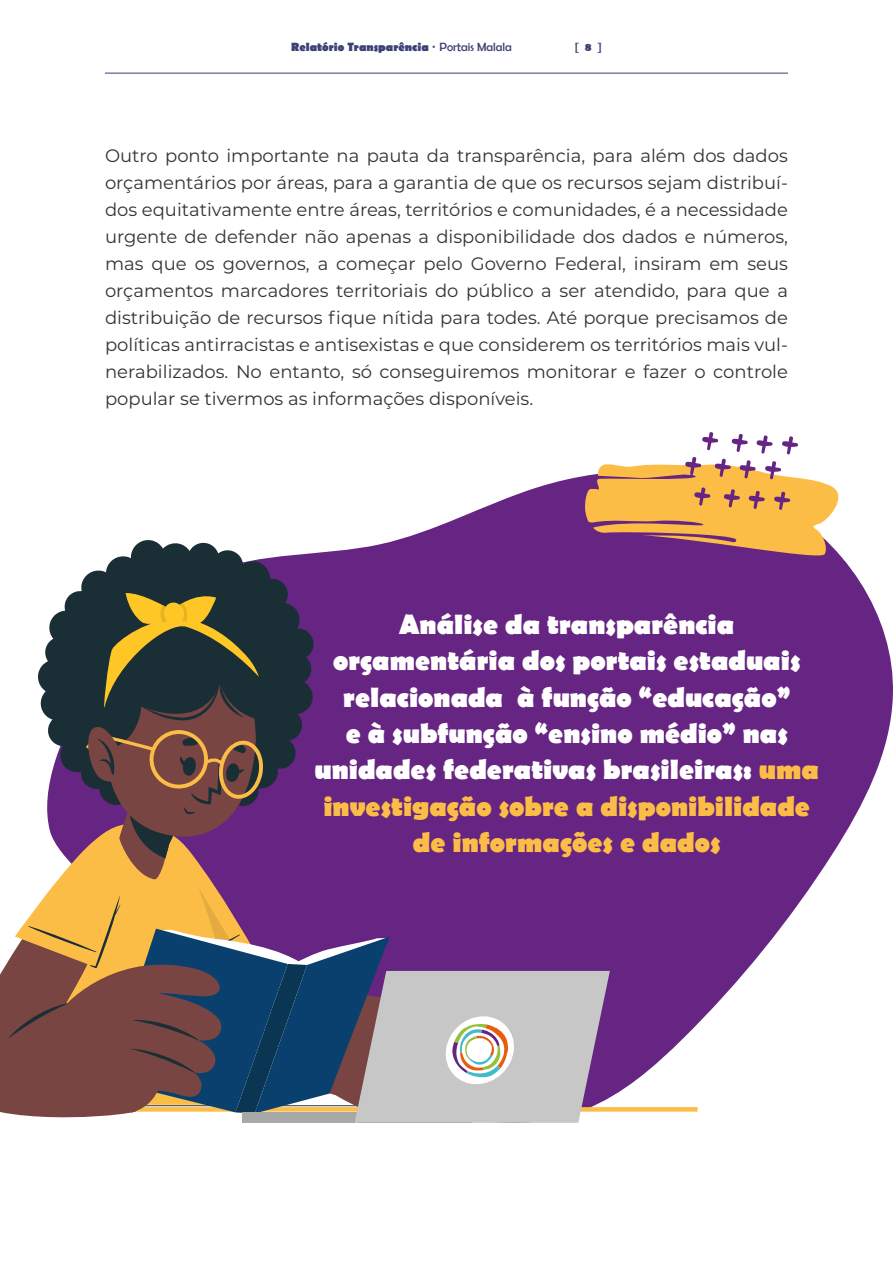
<style>
.page{position:relative;width:893px;height:1263px;background:#fff}
.page>*{position:absolute;margin:0;border:0;box-sizing:border-box;transform-origin:0 0}
.t1{font:700 28.05px/36.3px "Berlin Sans FB";color:#fff;text-align:center}
.t2{font:18px/27px "Montserrat";color:#333;text-align:justify}
.t3{font:700 12px "Berlin Sans FB";color:#3e4176}
.t4{font:12px "Berlin Sans FB";color:#3e4176}
.s1{font-family:"Draft Natural Hi Res Two D";font-weight:400}
.s2{font-weight:400}
.s3{font-weight:700}
.s4{color:#fcbd47}
</style>
<div class="page">
<hr style="left:105px;top:73px;width:683px;height:1px;background:#38407a">
<svg style="left:315px;top:476px;width:578px;height:636px;fill:#662483"></svg>
<svg style="left:583px;top:432px;width:266px;height:129px"></svg>
<div style="left:0;top:1107px;width:697px;height:5px;background:#fcbd47"></div>
<svg style="left:81px;top:540px;width:234px;height:51px;fill:#1a2e36"></svg>
<svg style="left:0;top:591px;width:610px;height:532px;background:#795779"></svg>
<p class="t3" style="left:291px;top:40px;width:222px">Relatório Transparência <span class="s1">•</span> <span class="s2">Portais Malala</span></p>
<p class="t4" style="left:575px;top:40px;width:28px">[ <span class="s3">8</span> ]</p>
<p class="t2" style="left:105px;top:141px;width:684px">Outro ponto importante na pauta da transparência, para além dos dados orçamentários por áreas, para a garantia de que os recursos sejam distribuí&shy;dos equitativamente entre áreas, territórios e comunidades, é a necessidade urgente de defender não apenas a disponibilidade dos dados e números, mas que os governos, a começar pelo Governo Federal, insiram em seus orçamentos marcadores territoriais do público a ser atendido, para que a distribuição de recursos fique nítida para todes. Até porque precisamos de políticas antirracistas e antisexistas e que considerem os territórios mais vul&shy;nerabilizados. No entanto, só conseguiremos monitorar e fazer o controle popular se tivermos as informações disponíveis.</p>
<h1 class="t1" style="left:315px;top:608px;width:506px">Análise da transparência orçamentária dos portais estaduais relacionada à função “educação”<br>e à subfunção “ensino médio” nas unidades federativas brasileiras: <span class="s4">uma investigação sobre a disponibilidade de informações e dados</span></h1>
</div>
